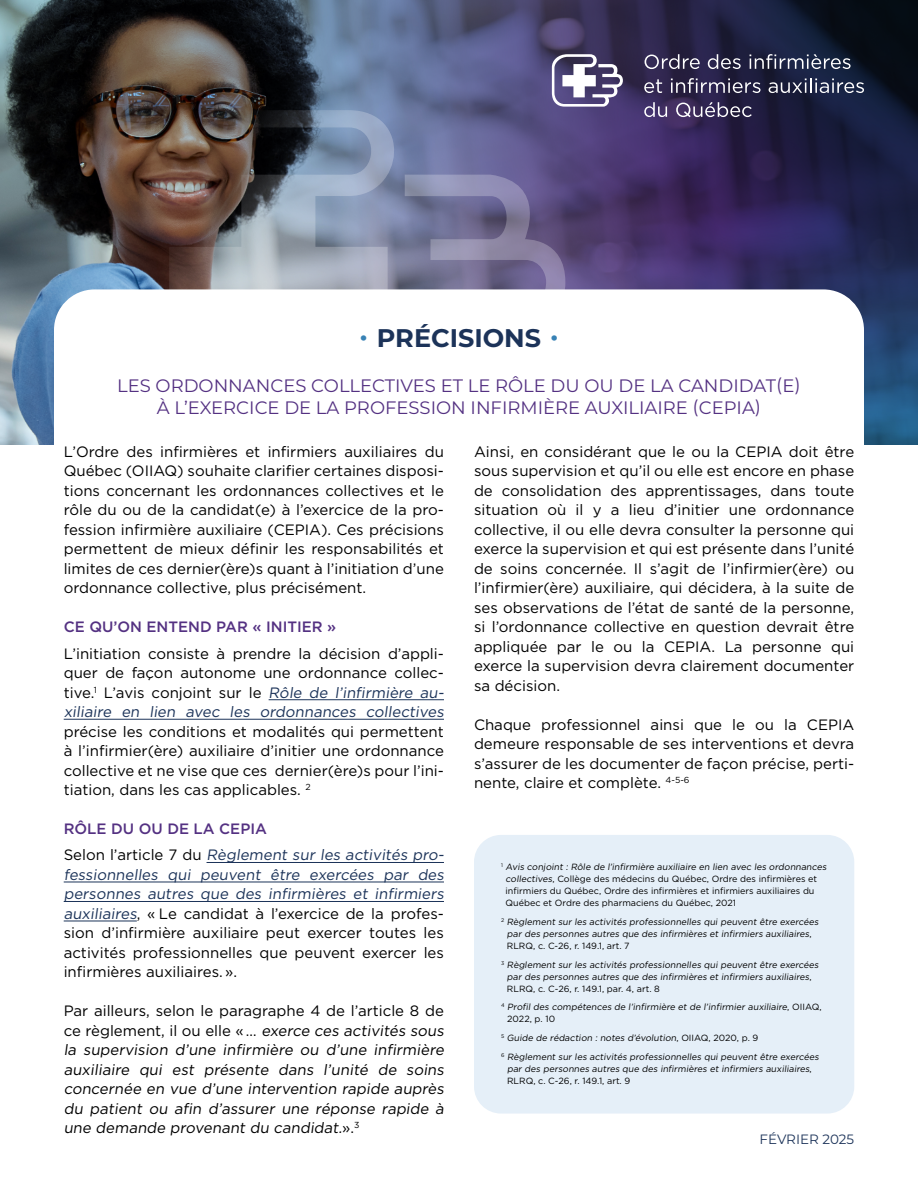
<style>
.page{position:relative;width:918px;height:1188px;background:#fff}
.page>*{position:absolute;margin:0;border:0;box-sizing:border-box;transform-origin:0 0}
.t1{font:700 25.5px "Montserrat";color:#1c3359}
.t2{font:18px/22.5px "Montserrat";color:#543182;text-align:center}
.t3{font:15px/19.5px "Gotham";color:#000;text-align:justify}
.t4{font:500 15px "Gotham";color:#543182}
.t5{font:13.5px "Montserrat";color:#1c3359}
.t6{font:9px/12px "Gotham";color:#000}
.s1{font-family:"Gotham";font-weight:100;color:#3882b5}
.s2{color:#1c3359}
</style>
<div class="page">
<img style="left:0;top:0;width:918px;height:445px">
<div style="left:54px;top:289px;width:810px;height:845px;background:#fff;border-radius:40px"></div>
<div style="left:474px;top:835px;width:380px;height:279px;background:#e5eff8;border-radius:27px"></div>
<svg style="left:645px;top:54px;width:55px;height:15px"></svg>
<svg style="left:708px;top:54px;width:33px;height:15px"></svg>
<svg style="left:750px;top:54px;width:101px;height:15px"></svg>
<svg style="left:644px;top:79px;width:18px;height:14px"></svg>
<svg style="left:671px;top:78px;width:89px;height:15px"></svg>
<svg style="left:769px;top:78px;width:95px;height:15px"></svg>
<svg style="left:644px;top:102px;width:23px;height:15px"></svg>
<svg style="left:676px;top:102px;width:76px;height:15px"></svg>
<svg style="left:552px;top:54px;width:71px;height:53px"></svg>
<img style="left:100px;top:110px;width:465px;height:180px">
<hr style="left:269px;top:699px;width:175px;height:1px;background:#1c3359">
<hr style="left:64px;top:719px;width:380px;height:1px;background:#1c3359">
<hr style="left:207px;top:862px;width:237px;height:1px;background:#1c3359">
<hr style="left:64px;top:882px;width:380px;height:1px;background:#1c3359">
<hr style="left:64px;top:901px;width:380px;height:1px;background:#1c3359">
<hr style="left:64px;top:921px;width:73px;height:1px;background:#1c3359">
<p class="t1" style="left:358px;top:319px;width:203px"><span class="s1">•</span> PRÉCISIONS <span class="s1">•</span></p>
<p class="t2" style="left:117px;top:373px;width:685px">LES ORDONNANCES COLLECTIVES ET LE RÔLE DU OU DE LA CANDIDAT(E)<br>À L’EXERCICE DE LA PROFESSION INFIRMIÈRE AUXILIAIRE (CEPIA)</p>
<p class="t3" style="left:64px;top:442px;width:382px">L’Ordre des infirmières et infirmiers auxiliaires du Québec (OIIAQ) souhaite clarifier certaines disposi&shy;tions concernant les ordonnances collectives et le rôle du ou de la candidat(e) à l’exercice de la pro&shy;fession infirmière auxiliaire (CEPIA). Ces précisions permettent de mieux définir les responsabilités et limites de ces dernier(ère)s quant à l’initiation d’une ordonnance collective, plus précisément.</p>
<p class="t4" style="left:64px;top:617px;width:274px">CE QU’ON ENTEND PAR « INITIER »</p>
<p class="t3" style="left:64px;top:643px;width:384px;text-align:left">L’initiation consiste à prendre la décision d’appli&shy;quer de façon autonome une ordonnance collec&shy;tive.<sup>1</sup> L’avis conjoint sur le <span class="s2">Rôle de l’infirmière au&shy;xiliaire en lien avec les ordonnances collectives </span>précise les conditions et modalités qui permettent à l’infirmier(ère) auxiliaire d’initier une ordonnance collective et ne vise que ces dernier(ère)s pour l’ini&shy;tiation, dans les cas applicables. <sup>2</sup></p>
<p class="t4" style="left:64px;top:819px;width:205px">RÔLE DU OU DE LA CEPIA</p>
<p class="t3" style="left:64px;top:845px;width:384px;text-align:left">S e l o n l ’a rt i c l e 7 d u <span class="s2">Règlement sur les activités pro&shy;fessionnelles qui peuvent être exercées par des personnes autres que des infirmières et infirmiers auxiliaires</span>, « Le candidat à l’exercice de la profes&shy;sion d’infirmière auxiliaire peut exercer toutes les activités professionnelles que peuvent exercer les infirmières auxiliaires. ».</p>
<p class="t3" style="left:64px;top:1001px;width:384px;text-align:left">Par ailleurs, selon le paragraphe 4 de l’article 8 de ce rè g l e m e n t , i l o u e l l e « … exerce ces activités sous la supervision d’une infirmière ou d’une infirmière auxiliaire qui est présente dans l’unité de soins concernée en vue d’une intervention rapide auprès du patient ou afin d’assurer une réponse rapide à une demande provenant du candidat.» . <sup>3</sup></p>
<p class="t3" style="left:474px;top:442px;width:382px">Ainsi, en considérant que le ou la CEPIA doit être sous supervision et qu’il ou elle est encore en phase de consolidation des apprentissages, dans toute situation où il y a lieu d’initier une ordonnance collective, il ou elle devra consulter la personne qui exerce la supervision et qui est présente dans l’unité de soins concernée. Il s’agit de l’infirmier(ère) ou l’infirmier(ère) auxiliaire, qui décidera, à la suite de ses observations de l’état de santé de la personne, si l’ordonnance collective en question devrait être appliquée par le ou la CEPIA. La personne qui exerce la supervision devra clairement documenter sa décision.</p>
<p class="t3" style="left:474px;top:715px;width:382px">Chaque professionnel ainsi que le ou la CEPIA demeure responsable de ses interventions et devra s’assurer de les documenter de façon précise, perti&shy;nente, claire et complète. <sup>4-5-6</sup></p>
<p class="t6" style="left:506px;top:861px;width:324px;text-indent:-5px"><sup>1</sup> Avis conjoint : Rôle de l’infirmière auxiliaire en lien avec les ordonnances collectives, Collège des médecins du Québec, Ordre des infirmières et infirmiers du Québec, Ordre des infirmières et infirmiers auxiliaires du Québec et Ordre des pharmaciens du Québec, 2021</p>
<p class="t6" style="left:507px;top:915px;width:315px;text-indent:-6px"><sup>2</sup> Règlement sur les activités professionnelles qui peuvent être exercées par des personnes autres que des infirmières et infirmiers auxiliaires,<br>RLRQ, c. C-26, r. 149.1, art. 7</p>
<p class="t6" style="left:507px;top:958px;width:315px;text-indent:-6px"><sup>3</sup> Règlement sur les activités professionnelles qui peuvent être exercées par des personnes autres que des infirmières et infirmiers auxiliaires,<br>RLRQ, c. C-26, r. 149.1, par. 4, art. 8</p>
<p class="t6" style="left:507px;top:1001px;width:316px;text-indent:-6px"><sup>4</sup> Profil des compétences de l’infirmière et de l’infirmier auxiliaire, O I I AQ ,<br>2022, p. 10</p>
<p class="t6" style="left:501px;top:1032px;width:259px"><sup>5</sup> Guide de rédaction : notes d’évolution, O I I AQ , 2 0 2 0, p . 9</p>
<p class="t6" style="left:507px;top:1050px;width:315px;text-indent:-6px"><sup>6</sup> Règlement sur les activités professionnelles qui peuvent être exercées par des personnes autres que des infirmières et infirmiers auxiliaires,<br>RLRQ, c. C-26, r. 149.1, art. 9</p>
<p class="t5" style="left:760px;top:1130px;width:96px">FÉVRIER 2025</p>
</div>
